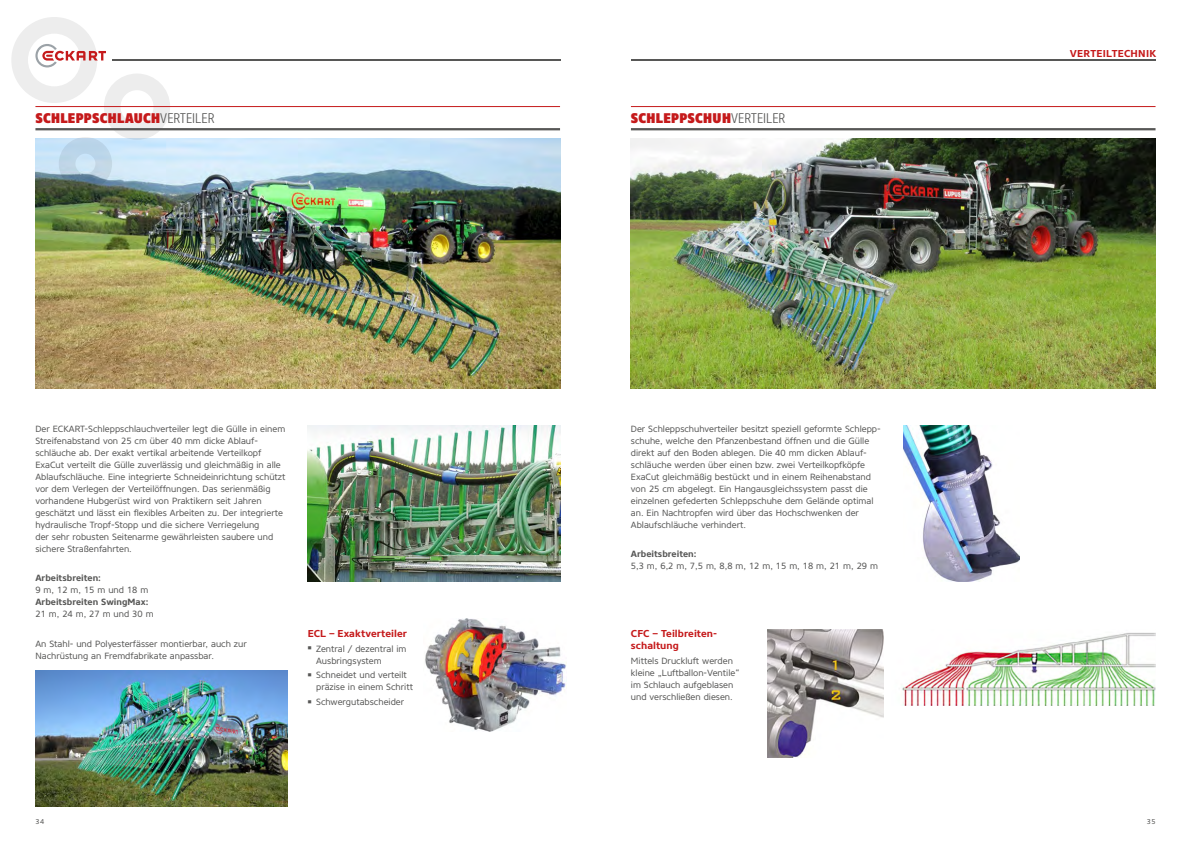
<style>
.page{position:relative;width:1191px;height:842px;background:#fff}
.page>*{position:absolute;margin:0;border:0;box-sizing:border-box;transform-origin:0 0}
.t1{font:900 14px "Core Sans NR97 Cn";letter-spacing:.025em;color:#c51a1b}
.t2{font:700 10px/12px "Core Sans NR65";letter-spacing:.005em;color:#c51a1b}
.t3{font:700 10px "Core Sans NR65";letter-spacing:.025em;color:#c51a1b}
.t4{font:9px/12px "Core Sans NR45";color:#575756}
.t5{font:700 9px "Core Sans NR65";color:#575756}
.t6{font:7px "Core Sans NR45";color:#575756}
.s1{font-family:"Core Sans NR37 Cn";font-weight:300;color:#575756}
</style>
<div class="page">
<img style="left:35px;top:139px;width:525px;height:249px">
<img style="left:35px;top:670px;width:253px;height:136px">
<img style="left:631px;top:139px;width:524px;height:249px">
<hr style="left:112px;top:59px;width:448px;height:2px;background:#575756">
<hr style="left:631px;top:59px;width:524px;height:2px;background:#575756">
<svg style="left:11px;top:17px;width:159px;height:173px"></svg>
<hr style="left:35px;top:128px;width:525px;height:2px;background:#575756">
<hr style="left:35px;top:106px;width:525px;height:1px;background:#c51a1b">
<hr style="left:631px;top:128px;width:524px;height:2px;background:#575756">
<hr style="left:631px;top:106px;width:524px;height:1px;background:#c51a1b">
<img style="left:308px;top:425px;width:252px;height:156px">
<img style="left:903px;top:425px;width:116px;height:156px">
<img style="left:425px;top:619px;width:141px;height:112px">
<img style="left:767px;top:629px;width:116px;height:129px">
<img style="left:902px;top:633px;width:253px;height:73px">
<h1 class="t1" style="left:35px;top:109px;width:180px">SCHLEPPSCHLAUCH<span class="s1">VERTEILER</span></h1>
<h1 class="t1" style="left:631px;top:109px;width:156px">SCHLEPPSCHUH<span class="s1">VERTEILER</span></h1>
<p class="t4" style="left:35px;top:423px;width:252px">Der ECKART-Schleppschlauchverteiler legt die Gülle in einem Streifenabstand von 25 cm über 40 mm dicke Ablauf&shy;schläuche ab. Der exakt vertikal arbeitende Verteilkopf ExaCut verteilt die Gülle zuverlässig und gleichmäßig in alle Ablaufschläuche. Eine integrierte Schneideinrichtung schützt vor dem Verlegen der Verteilöffnungen. Das serienmäßig vorhandene Hubgerüst wird von Praktikern seit Jahren geschätzt und lässt ein flexibles Arbeiten zu. Der integrierte hydraulische Tropf-Stopp und die sichere Verriegelung<br>der sehr robusten Seitenarme gewährleisten saubere und sichere Straßenfahrten.</p>
<p class="t5" style="left:35px;top:572px;width:67px">Arbeitsbreiten:</p>
<p class="t4" style="left:35px;top:584px;width:114px">9 m, 12 m, 15 m und 18 m</p>
<p class="t5" style="left:35px;top:596px;width:114px">Arbeitsbreiten SwingMax:</p>
<p class="t4" style="left:35px;top:608px;width:120px">21 m, 24 m, 27 m und 30 m</p>
<p class="t4" style="left:35px;top:638px;width:213px">An Stahl- und Polyesterfässer montierbar, auch zur<br>Nachrüstung an Fremdfabrikate anpassbar.</p>
<p class="t2" style="left:308px;top:627px;width:101px">ECL – Exaktverteiler</p>
<p class="t4" style="left:316px;top:642px;width:92px;text-indent:-9px"><sup>■</sup> Zentral / dezentral im<br>Ausbringsystem</p>
<p class="t4" style="left:316px;top:669px;width:98px;text-indent:-9px"><sup>■</sup> Schneidet und verteilt präzise in einem Schritt</p>
<p class="t4" style="left:308px;top:696px;width:98px"><sup>■</sup> Schwergutabscheider</p>
<p class="t4" style="left:631px;top:423px;width:251px">Der Schleppschuhverteiler besitzt speziell geformte Schlepp&shy;schuhe, welche den Pfanzenbestand öffnen und die Gülle direkt auf den Boden ablegen. Die 40 mm dicken Ablauf&shy;schläuche werden über einen bzw. zwei Verteilkopfköpfe ExaCut gleichmäßig bestückt und in einem Reihenabstand von 25 cm abgelegt. Ein Hangausgleichssystem passt die einzelnen gefederten Schleppschuhe dem Gelände optimal an. Ein Nachtropfen wird über das Hochschwenken der Ablaufschläuche verhindert.</p>
<p class="t5" style="left:631px;top:548px;width:67px">Arbeitsbreiten:</p>
<p class="t4" style="left:631px;top:560px;width:248px">5,3 m, 6,2 m, 7,5 m, 8,8 m, 12 m, 15 m, 18 m, 21 m, 29 m</p>
<p class="t2" style="left:631px;top:627px;width:88px">CFC – Teilbreiten&shy;schaltung</p>
<p class="t4" style="left:631px;top:654px;width:110px">Mittels Druckluft werden kleine „Luftballon-Ventile“ im Schlauch aufgeblasen und verschließen diesen.</p>
<p class="t3" style="left:1070px;top:47px;width:88px">VERTEILTECHNIK</p>
<p class="t6" style="left:35px;top:816px;width:10px">34</p>
<p class="t6" style="left:1147px;top:816px;width:10px">35</p>
</div>
